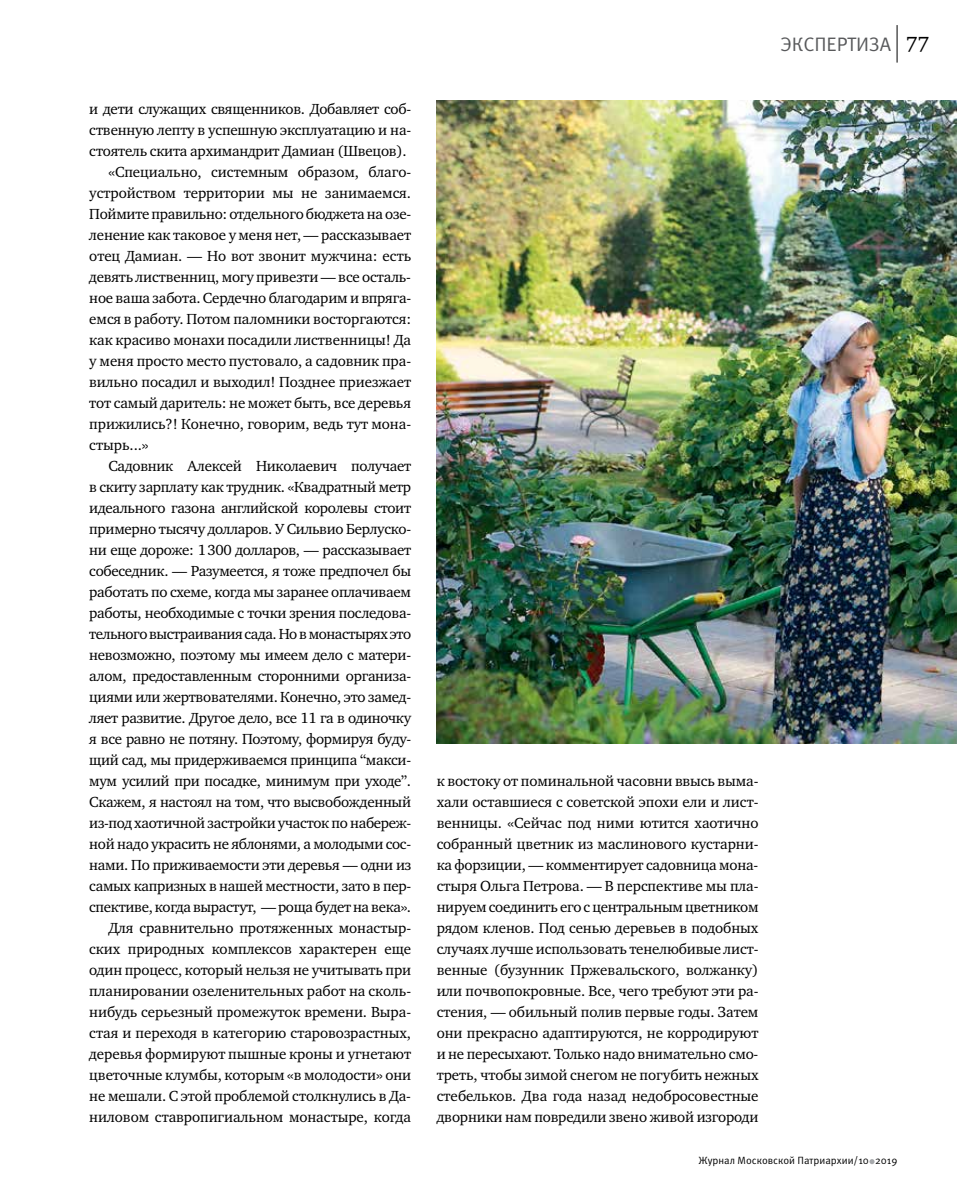
<style>
.page{position:relative;width:957px;height:1191px;background:#fff}
.page>*{position:absolute;margin:0;border:0;box-sizing:border-box;transform-origin:0 0}
.t1{font:21px "Charter ITC";color:#000}
.t2{font:19.5px "Meta Pro";letter-spacing:-.005em;color:#58595b}
.t3{font:15px/21px "Charter ITC";letter-spacing:-.015em;color:#000;text-align:justify}
.t4{font:10.5px "Meta Pro";color:#000}
</style>
<div class="page">
<hr style="left:896px;top:25px;width:1px;height:38px;background:#000">
<svg style="left:869px;top:1159px;width:5px;height:5px"></svg>
<img style="left:437px;top:100px;width:520px;height:643px">
<p class="t3" style="left:89px;top:98px;width:323px">и дети служащих священников. Добавляет соб-</p>
<p class="t3" style="left:89px;top:119px;width:323px">ственную лепту в успешную эксплуатацию и на-</p>
<p class="t3" style="left:89px;top:140px;width:319px">стоятель скита архимандрит Дамиан (Швецов).</p>
<p class="t3" style="left:108px;top:161px;width:304px">«Специально, системным образом, благо-</p>
<p class="t3" style="left:89px;top:182px;width:323px">устройством территории мы не занимаемся.</p>
<p class="t3" style="left:89px;top:203px;width:323px">Поймите правильно: отдельного бюджета на озе-</p>
<p class="t3" style="left:89px;top:224px;width:323px">ленение как таковое у меня нет, — рассказывает</p>
<p class="t3" style="left:89px;top:245px;width:323px">отец Дамиан. — Но вот звонит мужчина: есть</p>
<p class="t3" style="left:89px;top:266px;width:323px">девять лиственниц, могу привезти — все осталь-</p>
<p class="t3" style="left:89px;top:287px;width:323px">ное ваша забота. Сердечно благодарим и впряга-</p>
<p class="t3" style="left:89px;top:308px;width:323px">емся в работу. Потом паломники восторгаются:</p>
<p class="t3" style="left:89px;top:329px;width:323px">как красиво монахи посадили лиственницы! Да</p>
<p class="t3" style="left:89px;top:350px;width:323px">у меня просто место пустовало, а садовник пра-</p>
<p class="t3" style="left:89px;top:371px;width:323px">вильно посадил и выходил! Позднее приезжает</p>
<p class="t3" style="left:89px;top:392px;width:323px">тот самый даритель: не может быть, все деревья</p>
<p class="t3" style="left:89px;top:413px;width:323px">прижились?! Конечно, говорим, ведь тут мона-</p>
<p class="t3" style="left:89px;top:434px;width:61px">стырь...»</p>
<p class="t3" style="left:108px;top:455px;width:304px">Садовник Алексей Николаевич получает</p>
<p class="t3" style="left:89px;top:476px;width:323px">в скиту зарплату как трудник. «Квадратный метр</p>
<p class="t3" style="left:89px;top:497px;width:323px">идеального газона английской королевы стоит</p>
<p class="t3" style="left:89px;top:518px;width:323px">примерно тысячу долларов. У Сильвио Берлуско-</p>
<p class="t3" style="left:89px;top:539px;width:323px">ни еще дороже: 1300 долларов, — рассказывает</p>
<p class="t3" style="left:89px;top:560px;width:323px">собеседник. — Разумеется, я тоже предпочел бы</p>
<p class="t3" style="left:89px;top:581px;width:323px">работать по схеме, когда мы заранее оплачиваем</p>
<p class="t3" style="left:89px;top:602px;width:323px">работы, необходимые с точки зрения последова-</p>
<p class="t3" style="left:89px;top:623px;width:323px">тельного выстраивания сада. Но в монастырях это</p>
<p class="t3" style="left:89px;top:644px;width:322px">невозможно, поэтому мы имеем дело с матери-</p>
<p class="t3" style="left:89px;top:665px;width:323px">алом, предоставленным сторонними организа-</p>
<p class="t3" style="left:89px;top:686px;width:323px">циями или жертвователями. Конечно, это замед-</p>
<p class="t3" style="left:89px;top:707px;width:323px">ляет развитие. Другое дело, все 11 га в одиночку</p>
<p class="t3" style="left:89px;top:728px;width:323px">я все равно не потяну. Поэтому, формируя буду-</p>
<p class="t3" style="left:89px;top:749px;width:323px">щий сад, мы придерживаемся принципа “макси-</p>
<p class="t3" style="left:89px;top:770px;width:323px">мум усилий при посадке, минимум при уходе”.</p>
<p class="t3" style="left:89px;top:791px;width:323px">Скажем, я настоял на том, что высвобожденный</p>
<p class="t3" style="left:89px;top:812px;width:323px">из-под хаотичной застройки участок по набереж-</p>
<p class="t3" style="left:89px;top:833px;width:323px">ной надо украсить не яблонями, а молодыми сос-</p>
<p class="t3" style="left:89px;top:854px;width:323px">нами. По приживаемости эти деревья — одни из</p>
<p class="t3" style="left:89px;top:875px;width:323px">самых капризных в нашей местности, зато в пер-</p>
<p class="t3" style="left:89px;top:896px;width:323px">спективе, когда вырастут, — роща будет на века».</p>
<p class="t3" style="left:108px;top:917px;width:304px">Для сравнительно протяженных монастыр-</p>
<p class="t3" style="left:89px;top:938px;width:323px">ских природных комплексов характерен еще</p>
<p class="t3" style="left:89px;top:959px;width:323px">один процесс, который нельзя не учитывать при</p>
<p class="t3" style="left:89px;top:980px;width:323px">планировании озеленительных работ на сколь-</p>
<p class="t3" style="left:89px;top:1001px;width:323px">нибудь серьезный промежуток времени. Выра-</p>
<p class="t3" style="left:89px;top:1022px;width:323px">стая и переходя в категорию старовозрастных,</p>
<p class="t3" style="left:89px;top:1043px;width:323px">деревья формируют пышные кроны и угнетают</p>
<p class="t3" style="left:89px;top:1064px;width:323px">цветочные клумбы, которым «в молодости» они</p>
<p class="t3" style="left:89px;top:1085px;width:323px">не мешали. С этой проблемой столкнулись в Да-</p>
<p class="t3" style="left:89px;top:1106px;width:323px">ниловом ставропигиальном монастыре, когда</p>
<h2 class="t2" style="left:780px;top:32px;width:112px">ЭКСПЕРТИЗА</h2>
<h1 class="t1" style="left:906px;top:30px;width:25px">77</h1>
<p class="t3" style="left:437px;top:770px;width:323px">к востоку от поминальной часовни ввысь выма&shy;хали оставшиеся с советской эпохи ели и лист&shy;венницы. «Сейчас под ними ютится хаотично собранный цветник из маслинового кустарни&shy;ка форзиции, — комментирует садовница мона&shy;стыря Ольга Петрова. — В перспективе мы пла&shy;нируем соединить его с центральным цветником рядом кленов. Под сенью деревьев в подобных случаях лучше использовать тенелюбивые лист&shy;венные (бузунник Пржевальского, волжанку) или почвопокровные. Все, чего требуют эти ра&shy;стения, — обильный полив первые годы. Затем они прекрасно адаптируются, не корродируют и не пересыхают. Только надо внимательно смо&shy;треть, чтобы зимой снегом не погубить нежных стебельков. Два года назад недобросовестные дворники нам повредили звено живой изгороди</p>
<p class="t4" style="left:698px;top:1153px;width:200px">Журнал Московской Патриархии/10 2019</p>
</div>
